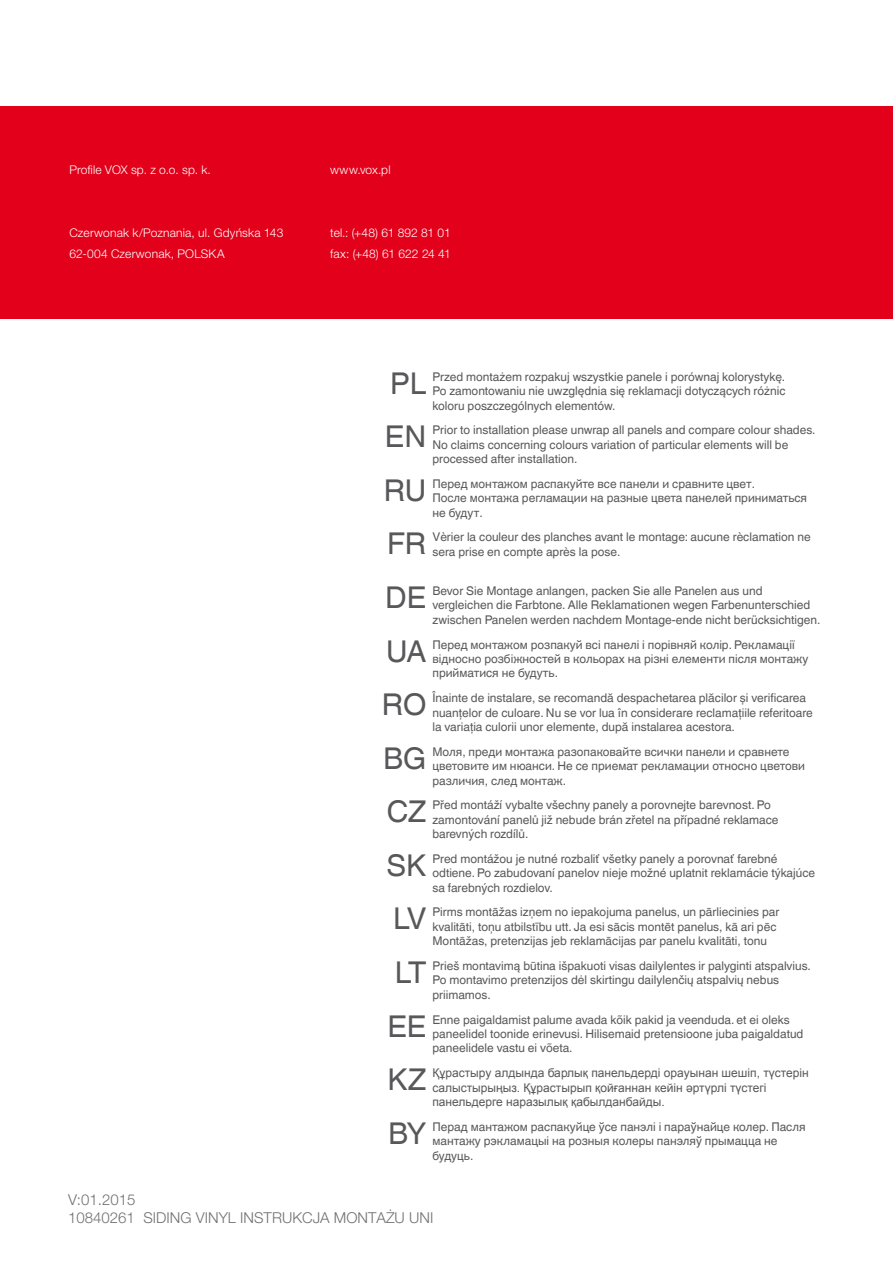
<style>
.page{position:relative;width:893px;height:1263px;background:#fff}
.page>*{position:absolute;margin:0;border:0;box-sizing:border-box;transform-origin:0 0}
.t1{font:30px/53.6px "Helvetica World";color:#58585a}
.t2{font:300 15px/17.7px "Helvetica Neue LT Pro";color:#707172}
.t3{font:12px/14.4px "Helvetica World";color:#58585a}
.t4{font:12px/14.4px "Arial";color:#58585a}
.t5{font:300 12px/21px "Helvetica Neue LT Pro";letter-spacing:.015em;color:#fff}
</style>
<div class="page">
<div style="left:0;top:106px;width:893px;height:213px;background:#e2001a"></div>
<p class="t5" style="left:69px;top:159px;width:143px">Profile VOX sp. z o.o. sp. k.</p>
<p class="t5" style="left:69px;top:222px;width:215px">Czerwonak k/Poznania, ul. Gdyńska 143<br>62-004 Czerwonak, POLSKA</p>
<p class="t5" style="left:330px;top:159px;width:62px">www.vox.pl</p>
<p class="t5" style="left:330px;top:222px;width:122px">tel.: (+48) 61 892 81 01 fax: (+48) 61 622 24 41</p>
<p class="t3" style="left:432px;top:369px;width:355px;text-align:justify">Przed montażem rozpakuj wszystkie panele i porównaj kolorystykę.<br>Po zamontowaniu nie uwzględnia się reklamacji dotyczących różnic koloru poszczególnych elementów.</p>
<h1 class="t1" style="left:385px;top:356px;width:43px">PL<br>EN</h1>
<p class="t3" style="left:432px;top:423px;width:385px">Prior to installation please unwrap all panels and compare colour shades.<br>No claims concerning colours variation of particular elements will be processed after installation.</p>
<h1 class="t1" style="left:384px;top:464px;width:44px">RU</h1>
<p class="t3" style="left:432px;top:476px;width:376px">Перед монтажом распакуйте все панели и сравните цвет.<br>После монтажа регламации на разные цвета панелей приниматься не будут.</p>
<h1 class="t1" style="left:387px;top:517px;width:41px">FR</h1>
<p class="t3" style="left:432px;top:530px;width:380px">Vèrier la couleur des planches avant le montage: aucune rèclamation ne sera prise en compte après la pose.</p>
<h1 class="t1" style="left:385px;top:571px;width:43px">DE</h1>
<p class="t3" style="left:432px;top:584px;width:389px">Bevor Sie Montage anlangen, packen Sie alle Panelen aus und vergleichen die Farbtone. Alle Reklamationen wegen Farbenunterschied zwischen Panelen werden nachdem Montage-ende nicht berücksichtigen.</p>
<h1 class="t1" style="left:386px;top:624px;width:42px">UA</h1>
<p class="t3" style="left:432px;top:637px;width:377px">Перед монтажом розпакуй всі панелі і порівняй колір. Рекламації відносно розбіжностей в кольорах на різні елементи після монтажу прийматися не будуть.</p>
<h1 class="t1" style="left:382px;top:678px;width:46px">RO</h1>
<p class="t3" style="left:432px;top:691px;width:382px">Înainte de instalare, se recomandă despachetarea plăcilor și verificarea nuanţelor de culoare. Nu se vor lua în considerare reclamaţiile referitoare la variaţia culorii unor elemente, după instalarea acestora.</p>
<h1 class="t1" style="left:383px;top:731px;width:45px">BG</h1>
<p class="t3" style="left:432px;top:744px;width:374px">Моля, преди монтажа разопаковайте всички панели и сравнете цветовите им нюанси. Не се приемат рекламации относно цветови различия, след монтаж.</p>
<h1 class="t1" style="left:387px;top:785px;width:41px">CZ</h1>
<p class="t3" style="left:432px;top:798px;width:348px">Před montáží vybalte všechny panely a porovnejte barevnost. Po zamontování panelů již nebude brán zřetel na případné reklamace barevných rozdílů.</p>
<h1 class="t1" style="left:386px;top:839px;width:42px">SK</h1>
<p class="t3" style="left:432px;top:851px;width:384px">Pred montážou je nutné rozbaliť všetky panely a porovnať farebné odtiene. Po zabudovaní panelov nieje možné uplatnit reklamácie týkajúce sa farebných rozdielov.</p>
<h1 class="t1" style="left:393px;top:892px;width:35px">LV</h1>
<p class="t3" style="left:432px;top:905px;width:348px">Pirms montāžas izņem no iepakojuma panelus, un pārliecinies par kvalitāti, toņu atbilstību utt. Ja esi sācis montēt panelus, kā ari pēc<br>Montāžas, pretenzijas jeb reklamācijas par panelu kvalitāti, tonu</p>
<h1 class="t1" style="left:395px;top:946px;width:33px">LT</h1>
<p class="t3" style="left:432px;top:959px;width:380px">Prieš montavimą būtina išpakuoti visas dailylentes ir palyginti atspalvius.<br>Po montavimo pretenzijos dėl skirtingu dailylenčių atspalvių nebus priimamos.</p>
<h1 class="t1" style="left:387px;top:999px;width:40px">EE</h1>
<p class="t3" style="left:432px;top:1012px;width:372px">Enne paigaldamist palume avada kõik pakid ja veenduda. et ei oleks paneelidel toonide erinevusi. Hilisemaid pretensioone juba paigaldatud paneelidele vastu ei võeta.</p>
<h1 class="t1" style="left:388px;top:1053px;width:40px">KZ</h1>
<p class="t4" style="left:432px;top:1066px;width:378px">Құрастыру алдында барлық панельдерді орауынан шешіп, түстерін салыстырыңыз. Құрастырып қойғаннан кейін əртүрлі түстегі панельдерге наразылық қабылданбайды.</p>
<h1 class="t1" style="left:388px;top:1106px;width:40px">BY</h1>
<p class="t3" style="left:432px;top:1119px;width:375px">Перад мантажом распакуйце ўсе панэлі і параўнайце колер. Пасля мантажу рэкламацыі на розныя колеры панэляў прымацца не будуць.</p>
<p class="t2" style="left:68px;top:1190px;width:367px">V:01.2015<br>10840261 SIDING VINYL INSTRUKCJA MONTAŻU UNI</p>
</div>
